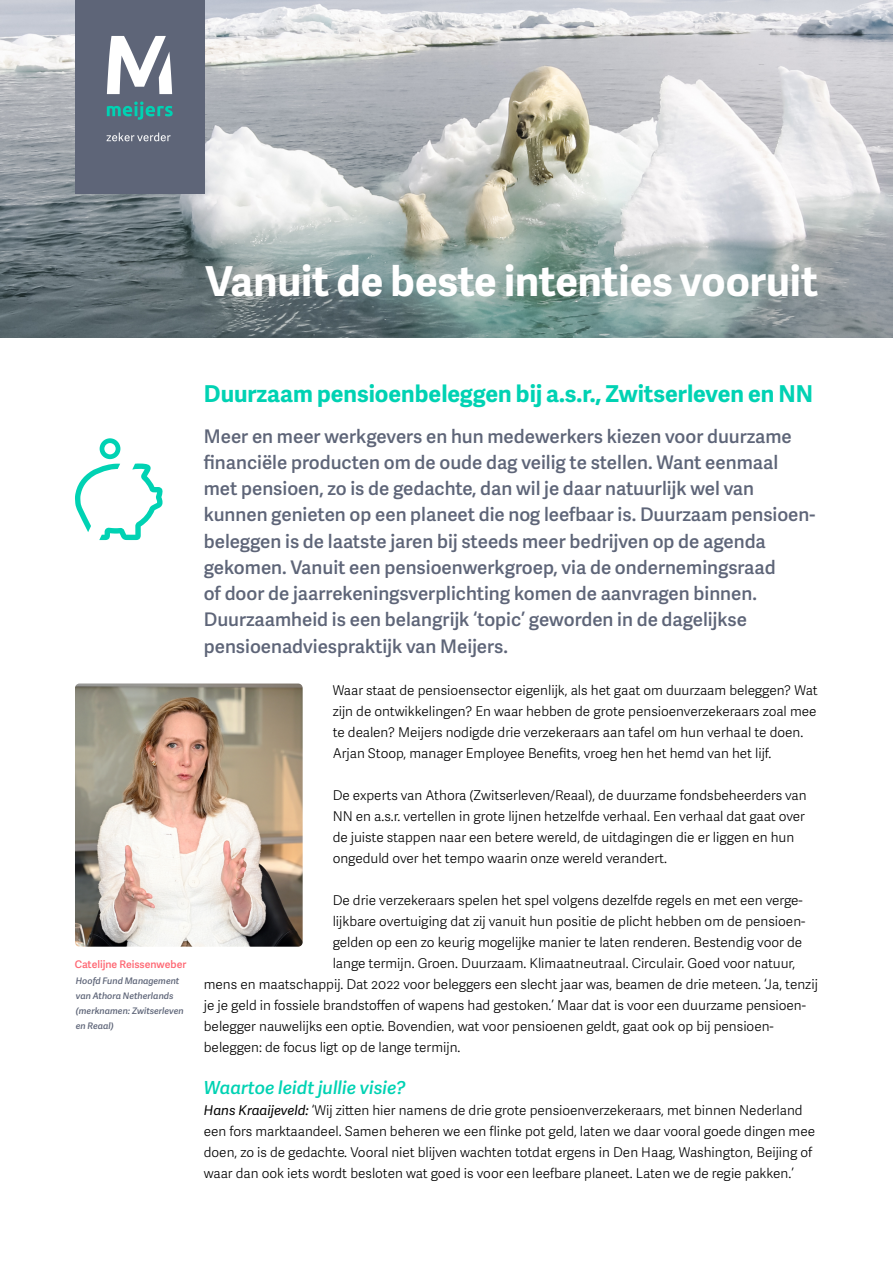
<style>
.page{position:relative;width:893px;height:1263px;background:#fff}
.page>*{position:absolute;margin:0;border:0;box-sizing:border-box;transform-origin:0 0}
.t1{font:700 41.25px "Adelle Sans";color:#fff}
.t2{font:700 23.25px "Adelle Sans";color:#00d2b3}
.t3{font:600 18.75px/26.2px "Adelle Sans";color:#5e6578}
.t4{font:italic 600 18px "Adelle Sans";color:#00d2b3}
.t5{font:300 13.5px/21px "Adelle Sans";color:#000}
.t6{font:600 10.5px "Adelle Sans";color:#fe6672}
.t7{font:italic 600 9px/15px "Adelle Sans";color:#5e6578}
.s1{font-weight:400;font-style:italic}
</style>
<div class="page">
<img style="left:0;top:0;width:892px;height:338px">
<img style="left:75px;top:683px;width:228px;height:264px">
<svg style="left:75px;top:438px;width:88px;height:102px"></svg>
<div style="left:75px;top:0;width:129px;height:194px;background:#5e6578"></div>
<svg style="left:107px;top:36px;width:65px;height:58px"></svg>
<svg style="left:107px;top:102px;width:66px;height:18px"></svg>
<svg style="left:107px;top:133px;width:63px;height:8px"></svg>
<h1 class="t1" style="left:205px;top:251px;width:614px">Vanuit de beste intenties vooruit</h1>
<p class="t6" style="left:75px;top:956px;width:113px">Catelijne Reissenweber</p>
<p class="t7" style="left:76px;top:973px;width:109px">Hoofd Fund Management van Athora Netherlands (merknamen: Zwitserleven en Reaal)</p>
<h2 class="t2" style="left:204px;top:377px;width:611px">Duurzaam pensioenbeleggen bij a.s.r., Zwitserleven en NN</h2>
<p class="t3" style="left:204px;top:422px;width:613px">Meer en meer werkgevers en hun medewerkers kiezen voor duurzame financiële producten om de oude dag veilig te stellen. Want eenmaal met pensioen, zo is de gedachte, dan wil je daar natuurlijk wel van kunnen genieten op een planeet die nog leefbaar is. Duurzaam pensioen&shy;beleggen is de laatste jaren bij steeds meer bedrijven op de agenda gekomen. Vanuit een pensioenwerkgroep, via de ondernemingsraad<br>of door de jaarrekeningsverplichting komen de aanvragen binnen.<br>Duurzaamheid is een belangrijk ‘topic’ geworden in de dagelijkse pensioenadviespraktijk van Meijers.</p>
<p class="t5" style="left:333px;top:679px;width:486px">Waar staat de pensioensector eigenlijk, als het gaat om duurzaam beleggen? Wat zijn de ontwikkelingen? En waar hebben de grote pensioenverzekeraars zoal mee te dealen? Meijers nodigde drie verzekeraars aan tafel om hun verhaal te doen.<br>Arjan Stoop, manager Employee Benefits, vroeg hen het hemd van het lijf.</p>
<p class="t5" style="left:333px;top:784px;width:475px">De experts van Athora (Zwitserleven/Reaal), de duurzame fondsbeheerders van NN en a.s.r. vertellen in grote lijnen hetzelfde verhaal. Een verhaal dat gaat over de juiste stappen naar een betere wereld, de uitdagingen die er liggen en hun ongeduld over het tempo waarin onze wereld verandert.</p>
<p class="t5" style="left:333px;top:889px;width:472px">De drie verzekeraars spelen het spel volgens dezelfde regels en met een verge-</p>
<p class="t5" style="left:333px;top:910px;width:474px">lijkbare overtuiging dat zij vanuit hun positie de plicht hebben om de pensioen-</p>
<p class="t5" style="left:333px;top:931px;width:471px">gelden op een zo keurig mogelijke manier te laten renderen. Bestendig voor de</p>
<p class="t5" style="left:333px;top:952px;width:464px">lange termijn. Groen. Duurzaam. Klimaatneutraal. Circulair. Goed voor natuur,</p>
<p class="t5" style="left:204px;top:973px;width:616px">mens en maatschappij. Dat 2022 voor beleggers een slecht jaar was, beamen de drie meteen. ‘Ja, tenzij</p>
<p class="t5" style="left:204px;top:994px;width:604px">je je geld in fossiele brandstoffen of wapens had gestoken.’ Maar dat is voor een duurzame pensioen-</p>
<p class="t5" style="left:204px;top:1015px;width:571px">belegger nauwelijks een optie. Bovendien, wat voor pensioenen geldt, gaat ook op bij pensioen-</p>
<p class="t5" style="left:204px;top:1036px;width:258px">beleggen: de focus ligt op de lange termijn.</p>
<h3 class="t4" style="left:204px;top:1074px;width:203px">Waartoe leidt jullie visie?</h3>
<p class="t5" style="left:204px;top:1099px;width:613px"><span class="s1">Hans Kraaijeveld:</span> ‘Wij zitten hier namens de drie grote pensioenverzekeraars, met binnen Nederland een fors marktaandeel. Samen beheren we een flinke pot geld, laten we daar vooral goede dingen mee doen, zo is de gedachte. Vooral niet blijven wachten totdat ergens in Den Haag, Washington, Beijing of waar dan ook iets wordt besloten wat goed is voor een leefbare planeet. Laten we de regie pakken.’</p>
</div>
